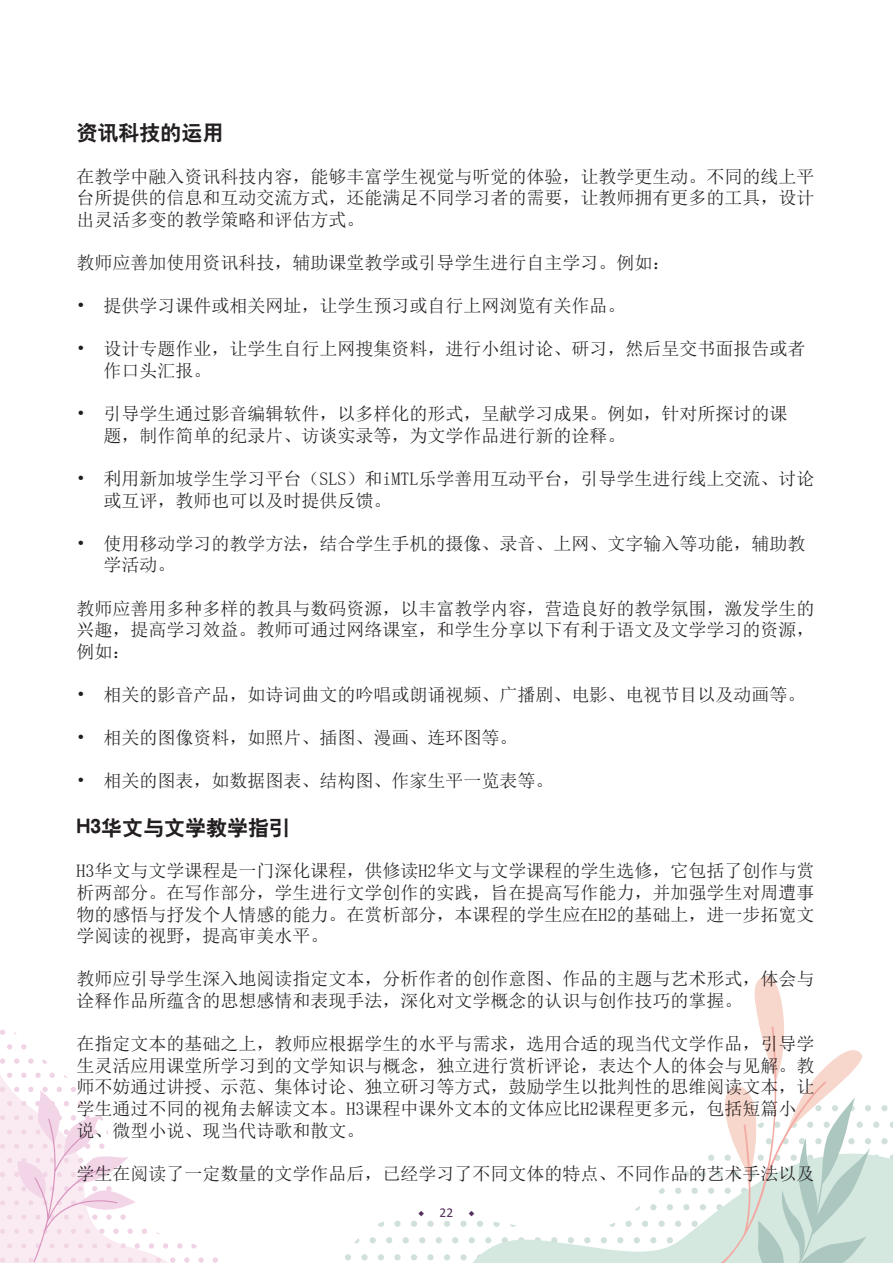
<style>
.page{position:relative;width:893px;height:1263px;background:#fff}
.page>*{position:absolute;margin:0;border:0;box-sizing:border-box;transform-origin:0 0}
.t1{font:21px "H Yb 2 gj";color:#231f20}
.t2{font:18px/21.6px "Sim Sun";color:#231f20}
.t3{font:13.5px "Minion Pro";color:#542e5c}
.s1{font-family:"Calibri"}
</style>
<div class="page">
<svg style="left:378px;top:1222px;width:6px;height:5px"></svg>
<div style="left:394px;top:1221px;width:7px;height:6px;background:#d1e0db;border-radius:50%"></div>
<svg style="left:411px;top:1221px;width:6px;height:6px"></svg>
<div style="left:427px;top:1221px;width:7px;height:6px;background:#d1e0db;border-radius:50%"></div>
<svg style="left:444px;top:1221px;width:6px;height:6px"></svg>
<svg style="left:354px;top:1238px;width:5px;height:5px"></svg>
<svg style="left:370px;top:1237px;width:6px;height:6px"></svg>
<svg style="left:386px;top:1237px;width:6px;height:6px"></svg>
<svg style="left:403px;top:1237px;width:6px;height:6px"></svg>
<svg style="left:419px;top:1237px;width:6px;height:6px"></svg>
<svg style="left:436px;top:1237px;width:6px;height:6px"></svg>
<svg style="left:452px;top:1237px;width:6px;height:6px"></svg>
<svg style="left:345px;top:1254px;width:6px;height:6px"></svg>
<div style="left:361px;top:1254px;width:7px;height:6px;background:#d1e0db;border-radius:50%"></div>
<svg style="left:378px;top:1254px;width:6px;height:6px"></svg>
<div style="left:394px;top:1254px;width:7px;height:6px;background:#d1e0db;border-radius:50%"></div>
<svg style="left:411px;top:1254px;width:6px;height:6px"></svg>
<div style="left:427px;top:1254px;width:7px;height:6px;background:#d1e0db;border-radius:50%"></div>
<svg style="left:444px;top:1254px;width:6px;height:6px"></svg>
<svg style="left:458px;top:1105px;width:435px;height:158px"></svg>
<svg style="left:700px;top:976px;width:179px;height:287px"></svg>
<svg style="left:213px;top:1257px;width:5px;height:6px"></svg>
<svg style="left:0;top:1029px;width:5px;height:6px"></svg>
<svg style="left:0;top:1044px;width:204px;height:219px"></svg>
<p class="t1" style="left:77px;top:123px;width:149px">资讯科技的运用</p>
<p class="t2" style="left:77px;top:165px;width:740px;text-align:justify">在教学中融入资讯科技内容，能够丰富学生视觉与听觉的体验，让教学更生动。不同的线上平台所提供的信息和互动交流方式，还能满足不同学习者的需要，让教师拥有更多的工具，设计出灵活多变的教学策略和评估方式。</p>
<p class="t2" style="left:77px;top:252px;width:595px">教师应善加使用资讯科技，辅助课堂教学或引导学生进行自主学习。例如：</p>
<p class="t2" style="left:77px;top:295px;width:551px">• 提供学习课件或相关网址，让学生预习或自行上网浏览有关作品。</p>
<p class="t2" style="left:104px;top:338px;width:704px;text-indent:-27px">• 设计专题作业，让学生自行上网搜集资料，进行小组讨论、研习，然后呈交书面报告或者作口头汇报。</p>
<p class="t2" style="left:104px;top:403px;width:686px;text-indent:-27px">• 引导学生通过影音编辑软件，以多样化的形式，呈献学习成果。例如，针对所探讨的课题，制作简单的纪录片、访谈实录等，为文学作品进行新的诠释。</p>
<p class="t2" style="left:104px;top:468px;width:713px;text-indent:-27px">• 利用新加坡学生学习平台（SLS）和iMTL乐学善用互动平台，引导学生进行线上交流、讨论或互评，教师也可以及时提供反馈。</p>
<p class="t2" style="left:104px;top:533px;width:704px;text-indent:-27px">• 使用移动学习的教学方法，结合学生手机的摄像、录音、上网、文字输入等功能，辅助教学活动。</p>
<p class="t2" style="left:77px;top:597px;width:740px;text-align:justify">教师应善用多种多样的教具与数码资源，以丰富教学内容，营造良好的教学氛围，激发学生的兴趣，提高学习效益。教师可通过网络课室，和学生分享以下有利于语文及文学学习的资源，例如：</p>
<p class="t2" style="left:77px;top:684px;width:731px">• 相关的影音产品，如诗词曲文的吟唱或朗诵视频、广播剧、电影、电视节目以及动画等。</p>
<p class="t2" style="left:77px;top:727px;width:443px">• 相关的图像资料，如照片、插图、漫画、连环图等。</p>
<p class="t2" style="left:77px;top:770px;width:479px">• 相关的图表，如数据图表、结构图、作家生平一览表等。</p>
<p class="t1" style="left:77px;top:817px;width:215px">H3华文与文学教学指引</p>
<p class="t2" style="left:77px;top:860px;width:740px;text-align:justify">H3华文与文学课程是一门深化课程，供修读H2华文与文学课程的学生选修，它包括了创作与赏析两部分。在写作部分，学生进行文学创作的实践，旨在提高写作能力，并加强学生对周遭事物的感悟与抒发个人情感的能力。在赏析部分，本课程的学生应在H2的基础上，进一步拓宽文学阅读的视野，提高审美水平。</p>
<p class="t2" style="left:77px;top:968px;width:740px">教师应引导学生深入地阅读指定文本，分析作者的创作意图、作品的主题与艺术形式，体会与诠释作品所蕴含的思想感情和表现手法，深化对文学概念的认识与创作技巧的掌握。</p>
<p class="t2" style="left:77px;top:1033px;width:740px">在指定文本的基础之上，教师应根据学生的水平与需求，选用合适的现当代文学作品，引导学生灵活应用课堂所学习到的文学知识与概念，独立进行赏析评论，表达个人的体会与见解。教师不妨通过讲授、示范、集体讨论、独立研习等方式，鼓励学生以批判性的思维阅读文本，让学生通过不同的视角去解读文本。H3课程中课外文本的文体应比H2课程更多元，包括短篇小说、微型小说、现当代诗歌和散文。</p>
<p class="t2" style="left:77px;top:1163px;width:740px">学生在阅读了一定数量的文学作品后，已经学习了不同文体的特点、不同作品的艺术手法以及</p>
<p class="t3" style="left:418px;top:1204px;width:58px">◆ <span class="s1">22</span> ◆</p>
</div>
